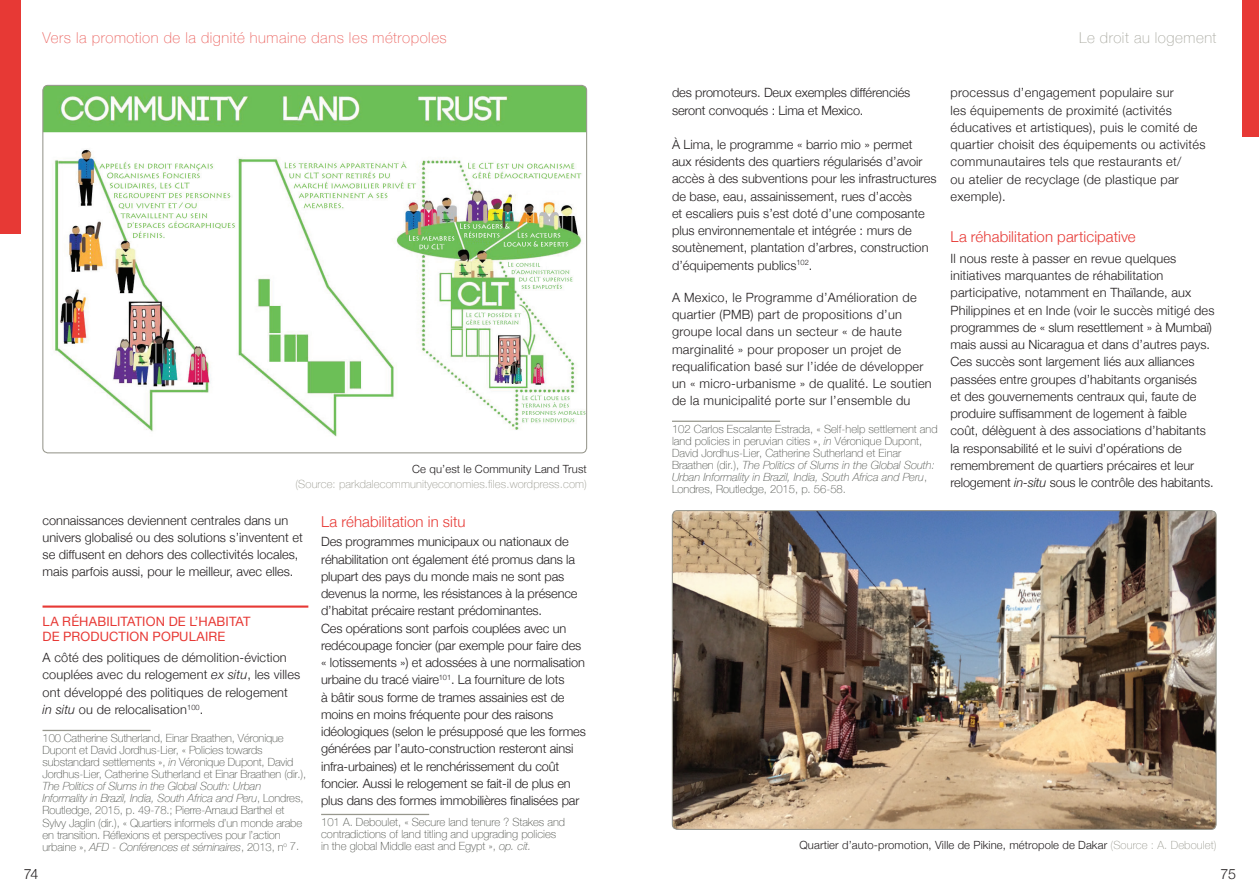
<style>
.page{position:relative;width:1259px;height:893px;background:#fff}
.page>*{position:absolute;margin:0;border:0;box-sizing:border-box;transform-origin:0 0}
.t1{font:300 15px "Helvetica Neue";letter-spacing:.005em;color:#e73935}
.t2{font:100 15px "Helvetica Neue";letter-spacing:.035em;color:#eb625e}
.t3{font:100 15px "Helvetica Neue";letter-spacing:.035em;color:#a9a9a0}
.t4{font:300 14.25px "Helvetica Neue";color:#231f20}
.t5{font:12.9px/15px "Helvetica Neue";letter-spacing:.01em;color:#e73935}
.t6{font:300 12.75px/17.2px "Helvetica Neue";color:#231f20}
.t7{font:300 12.75px/17.2px "Helvetica Neue";letter-spacing:.02em;color:#231f20}
.t8{font:100 11.25px/12px "Helvetica Neue";letter-spacing:-.01em;color:#4a4d47}
.t9{font:300 11.25px "Helvetica Neue";letter-spacing:.01em;color:#231f20}
.t10{font:100 11.25px "Helvetica Neue";letter-spacing:.01em;color:#97978d}
.s1{font-style:italic}
.s2{font-weight:100;color:#97978d}
</style>
<div class="page">
<div style="left:1242px;top:0;width:17px;height:136px;background:#e73935"></div>
<div style="left:0;top:0;width:21px;height:234px;background:#e73935"></div>
<hr style="left:672px;top:421px;width:108px;height:1px;background:#97978d">
<hr style="left:321px;top:814px;width:108px;height:1px;background:#97978d">
<hr style="left:43px;top:605px;width:265px;height:3px;background:#e73935">
<hr style="left:43px;top:730px;width:108px;height:1px;background:#97978d">
<img style="left:43px;top:85px;width:543px;height:352px">
<img style="left:672px;top:511px;width:544px;height:318px">
<p class="t2" style="left:43px;top:26px;width:406px">Vers la promotion de la dignité humaine dans les métropoles</p>
<p class="t9" style="left:412px;top:460px;width:176px">Ce qu’est le Community Land Trust</p>
<p class="t10" style="left:295px;top:475px;width:293px">(Source: parkdalecommunityeconomies.files.wordpress.com)</p>
<p class="t6" style="left:43px;top:511px;width:262px">connaissances deviennent centrales dans un univers globalisé ou des solutions s’inventent et se diffusent en dehors des collectivités locales, mais parfois aussi, pour le meilleur, avec elles.</p>
<p class="t5" style="left:43px;top:614px;width:210px">LA RÉHABILITATION DE L’HABITAT<br>DE PRODUCTION POPULAIRE</p>
<p class="t6" style="left:43px;top:648px;width:259px">A côté des politiques de démolition-éviction couplées avec du relogement <span class="s1">ex situ</span>, les villes ont développé des politiques de relogement <span class="s1">in situ</span> ou de relocalisation<sup>100</sup>.</p>
<p class="t8" style="left:43px;top:732px;width:265px">100 Catherine Sutherland, Einar Braathen, Véronique Dupont et David Jordhus-Lier, « Policies towards substandard settlements », <span class="s1">in</span> Véronique Dupont, David Jordhus-Lier, Catherine Sutherland et Einar Braathen (dir.),</p>
<p class="t8" style="left:43px;top:780px;width:262px"><span class="s1">The Politics of Slums in the Global South: Urban Informality in Brazil, India, South Africa and Peru</span>, Londres, Routledge, 2015, p. 49‑78.; Pierre-Arnaud Barthel et Sylvy Jaglin (dir.), « Quartiers informels d’un monde arabe en transition. Réflexions et perspectives pour l’action urbaine », <span class="s1">AFD - Conférences et séminaires</span>, 2013, n<sup>o</sup> 7.</p>
<p class="t1" style="left:321px;top:510px;width:146px">La réhabilitation in situ</p>
<p class="t6" style="left:321px;top:532px;width:266px">Des programmes municipaux ou nationaux de réhabilitation ont également été promus dans la plupart des pays du monde mais ne sont pas devenus la norme, les résistances à la présence d’habitat précaire restant prédominantes.<br>Ces opérations sont parfois couplées avec un redécoupage foncier (par exemple pour faire des « lotissements ») et adossées à une normalisation urbaine du tracé viaire<sup>101</sup>. La fourniture de lots<br>à bâtir sous forme de trames assainies est de moins en moins fréquente pour des raisons idéologiques (selon le présupposé que les formes générées par l’auto-construction resteront ainsi infra-urbaines) et le renchérissement du coût foncier. Aussi le relogement se fait-il de plus en plus dans des formes immobilières finalisées par</p>
<p class="t8" style="left:321px;top:816px;width:245px">101 A. Deboulet, « Secure land tenure ? Stakes and contradictions of land titling and upgrading policies in the global Middle east and Egypt », <span class="s1">op. cit.</span></p>
<p class="t3" style="left:1079px;top:26px;width:139px">Le droit au logement</p>
<p class="t6" style="left:672px;top:83px;width:240px">des promoteurs. Deux exemples différenciés seront convoqués : Lima et Mexico.</p>
<p class="t6" style="left:672px;top:135px;width:266px">À Lima, le programme « barrio mio » permet<br>aux résidents des quartiers régularisés d’avoir accès à des subventions pour les infrastructures de base, eau, assainissement, rues d’accès<br>et escaliers puis s’est doté d’une composante plus environnementale et intégrée : murs de soutènement, plantation d’arbres, construction d’équipements publics<sup>102</sup>.</p>
<p class="t7" style="left:672px;top:288px;width:261px">A Mexico, le Programme d’Amélioration de quartier (PMB) part de propositions d’un groupe local dans un secteur « de haute marginalité » pour proposer un projet de requalification basé sur l’idée de développer un « micro-urbanisme » de qualité. Le soutien de la municipalité porte sur l’ensemble du</p>
<p class="t8" style="left:672px;top:423px;width:267px">102 Carlos Escalante Estrada, « Self-help settlement and land policies in peruvian cities », <span class="s1">in</span> Véronique Dupont, David Jordhus-Lier, Catherine Sutherland et Einar Braathen (dir.), <span class="s1">The Politics of Slums in the Global South:<br>Urban Informality in Brazil, India, South Africa and Peru</span>, Londres, Routledge, 2015, p. 56‑58.</p>
<p class="t7" style="left:950px;top:83px;width:256px">processus d’engagement populaire sur<br>les équipements de proximité (activités éducatives et artistiques), puis le comité de quartier choisit des équipements ou activités communautaires tels que restaurants et/<br>ou atelier de recyclage (de plastique par exemple).</p>
<p class="t1" style="left:950px;top:224px;width:187px">La réhabilitation participative</p>
<p class="t6" style="left:950px;top:249px;width:265px">Il nous reste à passer en revue quelques initiatives marquantes de réhabilitation participative, notamment en Thaïlande, aux Philippines et en Inde (voir le succès mitigé des programmes de « slum resettlement » à Mumbaï) mais aussi au Nicaragua et dans d’autres pays.<br>Ces succès sont largement liés aux alliances passées entre groupes d’habitants organisés<br>et des gouvernements centraux qui, faute de produire suffisamment de logement à faible coût, délèguent à des associations d’habitants la responsabilité et le suivi d’opérations de remembrement de quartiers précaires et leur relogement <span class="s1">in-situ</span> sous le contrôle des habitants.</p>
<p class="t9" style="left:799px;top:836px;width:418px">Quartier d’auto-promotion, Ville de Pikine, métropole de Dakar <span class="s2">(Source : A. Deboulet)</span></p>
<p class="t4" style="left:24px;top:863px;width:16px">74</p>
<p class="t4" style="left:1220px;top:863px;width:17px">75</p>
</div>
